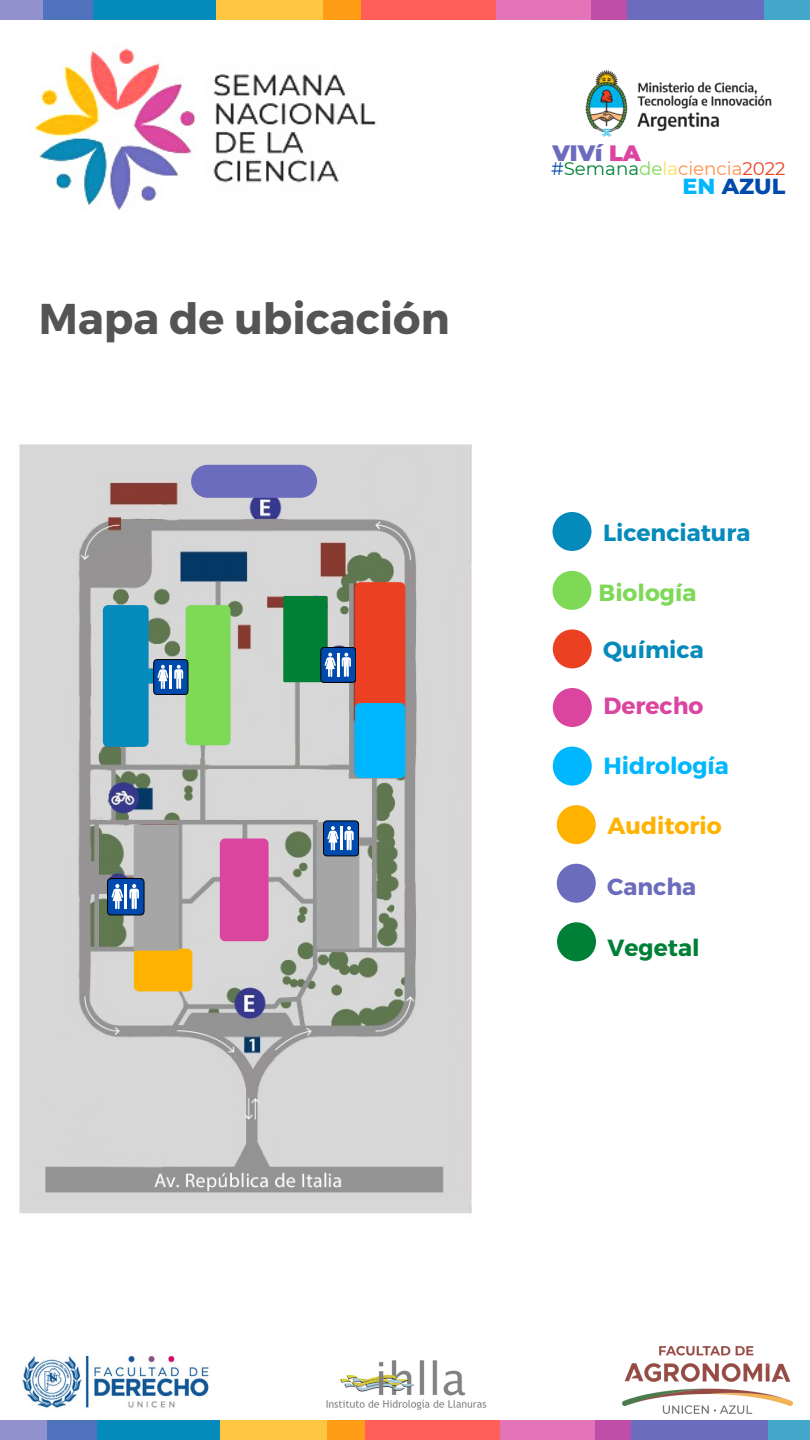
<style>
.page{position:relative;width:810px;height:1440px;background:#fff}
.page>*{position:absolute;margin:0;border:0;box-sizing:border-box;transform-origin:0 0}
.t1{font:700 43px "Montserrat";color:#545454}
.t2{font:700 23.4px "Montserrat";color:#048abb}
.t3{font:700 23.4px "Montserrat";color:#00b7fe}
.t4{font:700 23.4px "Montserrat";color:#ffb300}
.t5{font:700 23.4px "Montserrat";color:#7ed957}
.t6{font:700 23.4px "Montserrat";color:#db45a0}
.t7{font:700 23.4px "Montserrat";color:#008037}
.t8{font:700 23.4px "Montserrat";color:#6c6cbe}
.t9{font:900 22.2px "Montserrat";color:#6c6cbe}
.t10{font:800 22.2px "Montserrat";color:#004aad}
.t11{font:18.2px "Montserrat";color:#ff914d}
.s1{color:#db45a0}
.s2{color:#004aad}
.s3{color:#008037}
.s4{color:#7ed957}
.s5{color:#ffde59}
.s6{color:#ec4023}
.s7{color:#00b7fe}
</style>
<div class="page">
<img style="left:28px;top:48px;width:348px;height:162px">
<img style="left:585px;top:70px;width:187px;height:67px">
<img style="left:622px;top:1346px;width:171px;height:67px">
<img style="left:19px;top:444px;width:453px;height:770px">
<div style="left:103px;top:605px;width:46px;height:142px;background:#048abb;border-radius:5px"></div>
<div style="left:355px;top:582px;width:50px;height:145px;background:#ec4023;border-radius:5px"></div>
<div style="left:186px;top:605px;width:45px;height:140px;background:#7ed957;border-radius:5px"></div>
<div style="left:220px;top:838px;width:49px;height:103px;background:#db45a0;border-radius:5px"></div>
<div style="left:134px;top:949px;width:58px;height:42px;background:#ffb300;border-radius:5px"></div>
<div style="left:355px;top:703px;width:50px;height:75px;background:#00b7fe;border-radius:5px"></div>
<div style="left:191px;top:465px;width:126px;height:33px;background:#6c6cbe;border-radius:17px"></div>
<div style="left:553px;top:512px;width:39px;height:39px;background:#048abb;border-radius:50%"></div>
<div style="left:553px;top:629px;width:39px;height:39px;background:#ec4023;border-radius:50%"></div>
<div style="left:553px;top:688px;width:39px;height:39px;background:#db45a0;border-radius:50%"></div>
<div style="left:553px;top:747px;width:39px;height:39px;background:#00b7fe;border-radius:50%"></div>
<div style="left:557px;top:805px;width:39px;height:39px;background:#ffb300;border-radius:50%"></div>
<div style="left:557px;top:864px;width:39px;height:39px;background:#6c6cbe;border-radius:50%"></div>
<div style="left:553px;top:571px;width:39px;height:39px;background:#7ed957;border-radius:50%"></div>
<div style="left:738px;top:0;width:72px;height:20px;background:#43a7cc"></div>
<div style="left:591px;top:0;width:173px;height:20px;background:#6c6cbe"></div>
<svg style="left:496px;top:0;width:131px;height:20px;background:#d969b3"></svg>
<div style="left:323px;top:0;width:173px;height:20px;background:#ff5e59"></div>
<svg style="left:216px;top:0;width:145px;height:20px;background:#ffbb35"></svg>
<div style="left:44px;top:0;width:172px;height:20px;background:#048abb"></div>
<svg style="left:0;top:0;width:92px;height:20px;background:#6e81c4"></svg>
<div style="left:742px;top:1420px;width:68px;height:20px;background:#43a7cc"></div>
<div style="left:595px;top:1420px;width:172px;height:20px;background:#6c6cbe"></div>
<svg style="left:500px;top:1421px;width:131px;height:19px;background:#d969b3"></svg>
<div style="left:327px;top:1421px;width:173px;height:19px;background:#ff5e59"></div>
<svg style="left:220px;top:1420px;width:145px;height:20px;background:#ffbb35"></svg>
<div style="left:48px;top:1420px;width:172px;height:20px;background:#048abb"></div>
<svg style="left:0;top:1420px;width:96px;height:20px;background:#7081c5"></svg>
<img style="left:22px;top:1356px;width:187px;height:52px">
<img style="left:326px;top:1360px;width:161px;height:50px">
<div style="left:134px;top:825px;width:45px;height:126px;background:#a6a6a6"></div>
<div style="left:317px;top:822px;width:42px;height:127px;background:#a6a6a6"></div>
<div style="left:283px;top:596px;width:45px;height:86px;background:#008037;border-radius:2px"></div>
<svg style="left:154px;top:659px;width:34px;height:36px"></svg>
<svg style="left:107px;top:878px;width:37px;height:37px"></svg>
<svg style="left:323px;top:821px;width:36px;height:35px"></svg>
<svg style="left:321px;top:647px;width:35px;height:36px"></svg>
<div style="left:557px;top:922px;width:39px;height:39px;background:#008037;border-radius:50%"></div>
<h1 class="t1" style="left:39px;top:291px;width:412px">Mapa de ubicación</h1>
<p class="t9" style="left:553px;top:140px;width:90px">VIVí <span class="s1">LA</span></p>
<p class="t11" style="left:551px;top:157px;width:236px"><span class="s2">#</span><span class="s3">Semana</span><span class="s4">de</span><span class="s5">la</span>ciencia<span class="s6">2022</span></p>
<p class="t10" style="left:682px;top:172px;width:104px"><span class="s7">EN</span> AZUL</p>
<p class="t2" style="left:603px;top:518px;width:149px">Licenciatura</p>
<p class="t5" style="left:599px;top:578px;width:99px">Biología</p>
<p class="t2" style="left:603px;top:634px;width:102px">Química</p>
<p class="t6" style="left:604px;top:691px;width:101px">Derecho</p>
<p class="t3" style="left:604px;top:750px;width:127px">Hidrología</p>
<p class="t4" style="left:608px;top:811px;width:116px">Auditorio</p>
<p class="t8" style="left:607px;top:871px;width:90px">Cancha</p>
<p class="t7" style="left:607px;top:932px;width:94px">Vegetal</p>
</div>
